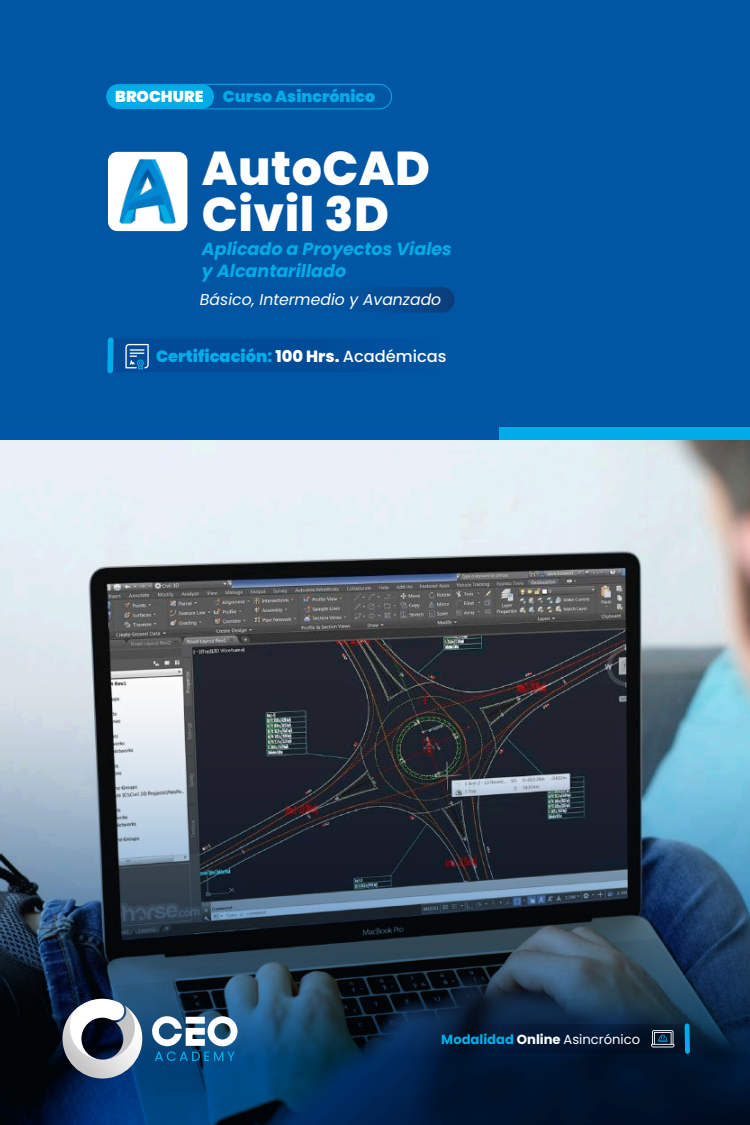
<style>
.page{position:relative;width:750px;height:1125px;background:#fff}
.page>*{position:absolute;margin:0;border:0;box-sizing:border-box;transform-origin:0 0}
.t1{font:800 47.5px/46.2px "Poppins";letter-spacing:.01em;color:#fff}
.t2{font:italic 700 17.5px/22.5px "Poppins";color:#00abe7}
.t3{font:900 16.25px "Poppins";color:#00ace9}
.t4{font:900 15.75px "Poppins";color:#00ace9}
.t5{font:italic 15.62px "Poppins";color:#fff}
.t6{font:13.12px "Poppins";color:#fff}
.s1{color:#fff}
.s2{font-weight:800}
.s3{font-weight:800;color:#fff}
.s4{font-weight:500;color:#fff}
.s5{font-weight:700;color:#00ace9}
.s6{font-weight:700}
</style>
<div class="page">
<img style="left:0;top:440px;width:750px;height:685px">
<div style="left:0;top:0;width:750px;height:437px;background:#0056a3"></div>
<div style="left:0;top:428px;width:500px;height:12px;background:#0056a4"></div>
<div style="left:500px;top:428px;width:250px;height:12px;background:#00abe7"></div>
<svg style="left:151px;top:1015px;width:87px;height:46px"></svg>
<svg style="left:62px;top:999px;width:80px;height:80px"></svg>
<div style="left:106px;top:84px;width:108px;height:25px;background:#00abe7;border-radius:12px"></div>
<div style="left:189px;top:84px;width:203px;height:25px;border:1px solid #00ace9;border-radius:12px"></div>
<svg style="left:107px;top:337px;width:212px;height:37px"></svg>
<svg style="left:429px;top:1021px;width:263px;height:35px;background:#071e39"></svg>
<svg style="left:372px;top:287px;width:83px;height:26px"></svg>
<div style="left:108px;top:152px;width:79px;height:79px;background:#fff;border-radius:9px"></div>
<img style="left:111px;top:154px;width:74px;height:75px">
<p class="t4" style="left:115px;top:88px;width:261px"><span class="s1">BROCHURE</span> Curso Asincrónico</p>
<h1 class="t1" style="left:202px;top:145px;width:230px">AutoCAD<br>Civil 3D</h1>
<p class="t2" style="left:202px;top:237px;width:252px">Aplicado a Proyectos Viales y Alcantarillado</p>
<p class="t5" style="left:200px;top:290px;width:243px">Básico, Intermedio y Avanzado</p>
<p class="t3" style="left:156px;top:347px;width:292px">Certificación<span class="s2">:</span> <span class="s3">100 Hrs.</span> <span class="s4">Académicas</span></p>
<p class="t6" style="left:441px;top:1032px;width:200px"><span class="s5">Modalidad</span> <span class="s6">Online</span> Asincrónico</p>
</div>
